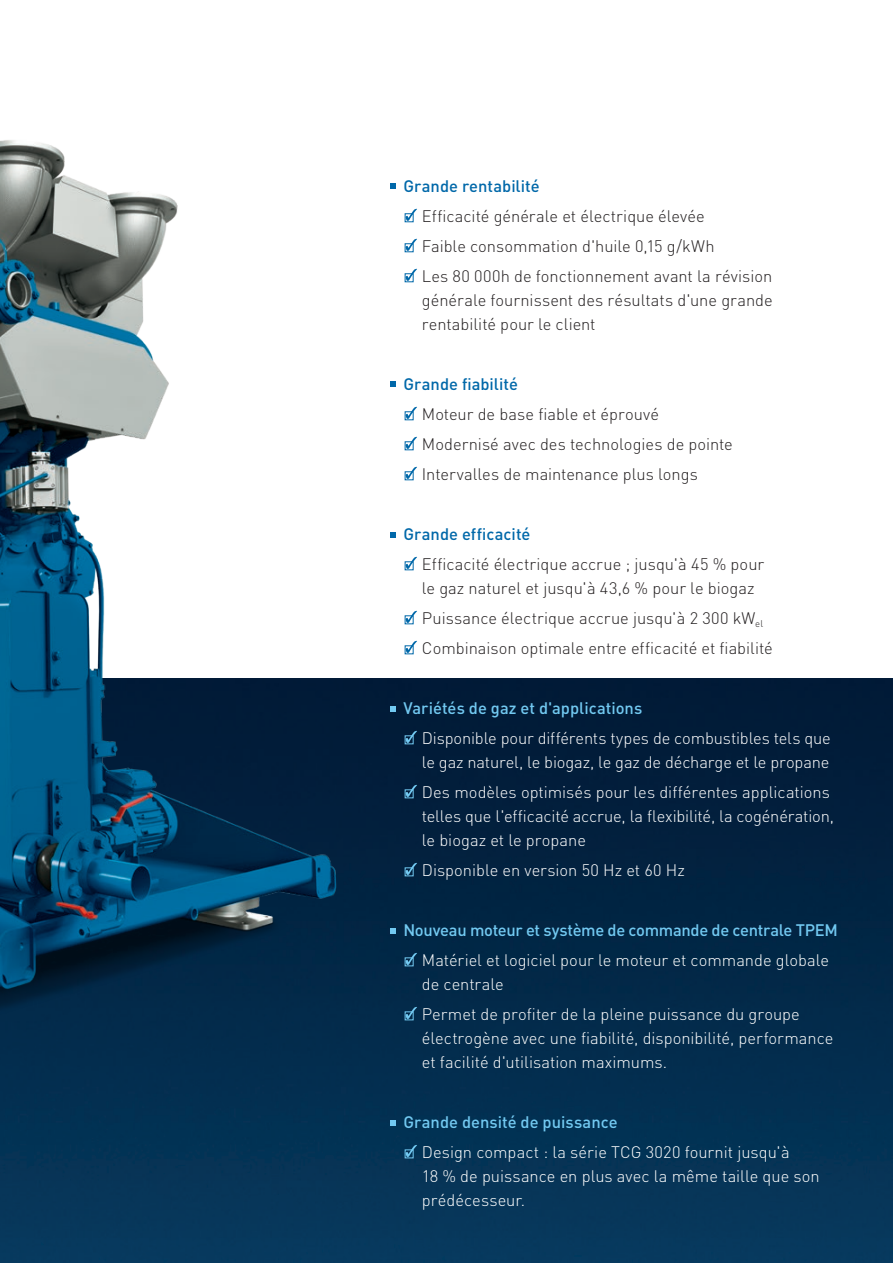
<style>
.page{position:relative;width:893px;height:1263px;background:#fff}
.page>*{position:absolute;margin:0;border:0;box-sizing:border-box;transform-origin:0 0}
.t1{font:300 16.5px/24px "DIN Pro";letter-spacing:-.005em;color:#fff}
.t2{font:300 16.5px/30px "DIN Pro";color:#231f20}
.t3{font:500 16.5px "DIN Pro";letter-spacing:-.005em;color:#72c9f1}
.t4{font:500 16.5px "DIN Pro";color:#0068a9}
</style>
<div class="page">
<img style="left:0;top:678px;width:893px;height:585px">
<img style="left:0;top:140px;width:488px;height:927px">
<svg style="left:390px;top:184px;width:5px;height:5px"></svg>
<div style="left:405px;top:213px;width:8px;height:9px;border:1px solid #0068a9"></div>
<svg style="left:406px;top:209px;width:11px;height:12px"></svg>
<div style="left:405px;top:243px;width:8px;height:9px;border:1px solid #0068a9"></div>
<svg style="left:406px;top:239px;width:11px;height:12px"></svg>
<div style="left:405px;top:273px;width:8px;height:9px;border:1px solid #0068a9"></div>
<svg style="left:406px;top:269px;width:11px;height:12px"></svg>
<svg style="left:390px;top:382px;width:5px;height:5px"></svg>
<div style="left:405px;top:411px;width:8px;height:9px;border:1px solid #0068a9"></div>
<svg style="left:406px;top:407px;width:11px;height:12px"></svg>
<div style="left:405px;top:441px;width:8px;height:9px;border:1px solid #0068a9"></div>
<svg style="left:406px;top:437px;width:11px;height:12px"></svg>
<div style="left:405px;top:471px;width:8px;height:9px;border:1px solid #0068a9"></div>
<svg style="left:406px;top:467px;width:11px;height:12px"></svg>
<svg style="left:390px;top:532px;width:5px;height:5px"></svg>
<div style="left:405px;top:561px;width:8px;height:9px;border:1px solid #0068a9"></div>
<svg style="left:406px;top:557px;width:11px;height:12px"></svg>
<div style="left:405px;top:615px;width:8px;height:9px;border:1px solid #0068a9"></div>
<svg style="left:406px;top:611px;width:11px;height:12px"></svg>
<div style="left:405px;top:645px;width:8px;height:9px;border:1px solid #0068a9"></div>
<svg style="left:406px;top:641px;width:11px;height:12px"></svg>
<svg style="left:390px;top:706px;width:5px;height:5px"></svg>
<div style="left:405px;top:735px;width:8px;height:9px;border:1px solid #72c9f1"></div>
<svg style="left:406px;top:731px;width:11px;height:12px"></svg>
<div style="left:405px;top:789px;width:8px;height:9px;border:1px solid #72c9f1"></div>
<svg style="left:406px;top:785px;width:11px;height:12px"></svg>
<div style="left:405px;top:867px;width:8px;height:9px;border:1px solid #72c9f1"></div>
<svg style="left:406px;top:863px;width:11px;height:12px"></svg>
<svg style="left:390px;top:928px;width:5px;height:5px"></svg>
<div style="left:405px;top:957px;width:8px;height:9px;border:1px solid #72c9f1"></div>
<svg style="left:406px;top:953px;width:11px;height:12px"></svg>
<div style="left:405px;top:1011px;width:8px;height:9px;border:1px solid #72c9f1"></div>
<svg style="left:406px;top:1007px;width:11px;height:12px"></svg>
<svg style="left:390px;top:1120px;width:5px;height:5px"></svg>
<div style="left:405px;top:1149px;width:8px;height:9px;border:1px solid #72c9f1"></div>
<svg style="left:406px;top:1145px;width:11px;height:12px"></svg>
<p class="t4" style="left:403px;top:175px;width:138px">Grande rentabilité</p>
<p class="t2" style="left:422px;top:200px;width:352px">Efficacité générale et électrique élevée<br>Faible consommation d'huile 0,15 g/kWh<br>Les 80 000h de fonctionnement avant la révision</p>
<p class="t2" style="left:422px;top:287px;width:352px;line-height:24px">générale fournissent des résultats d'une grande rentabilité pour le client</p>
<p class="t4" style="left:403px;top:373px;width:116px">Grande fiabilité</p>
<p class="t2" style="left:422px;top:398px;width:313px">Moteur de base fiable et éprouvé<br>Modernisé avec des technologies de pointe<br>Intervalles de maintenance plus longs</p>
<p class="t4" style="left:403px;top:523px;width:129px">Grande efficacité</p>
<p class="t2" style="left:422px;top:551px;width:344px;line-height:24px">Efficacité électrique accrue ; jusqu'à 45 % pour le gaz naturel et jusqu'à 43,6 % pour le biogaz</p>
<p class="t2" style="left:422px;top:602px;width:352px">Puissance électrique accrue jusqu'à 2 300 kW<sub>el<br></sub>Combinaison optimale entre efficacité et fiabilité</p>
<p class="t3" style="left:403px;top:697px;width:240px">Variétés de gaz et d'applications</p>
<p class="t1" style="left:422px;top:725px;width:410px">Disponible pour différents types de combustibles tels que le gaz naturel, le biogaz, le gaz de décharge et le propane</p>
<p class="t1" style="left:422px;top:779px;width:414px">Des modèles optimisés pour les différentes applications telles que l'efficacité accrue, la flexibilité, la cogénération, le biogaz et le propane</p>
<p class="t1" style="left:422px;top:857px;width:265px">Disponible en version 50 Hz et 60 Hz</p>
<p class="t3" style="left:403px;top:919px;width:436px">Nouveau moteur et système de commande de centrale TPEM</p>
<p class="t1" style="left:422px;top:947px;width:409px">Matériel et logiciel pour le moteur et commande globale de centrale</p>
<p class="t1" style="left:422px;top:1001px;width:413px">Permet de profiter de la pleine puissance du groupe électrogène avec une fiabilité, disponibilité, performance et facilité d'utilisation maximums.</p>
<p class="t3" style="left:403px;top:1111px;width:216px">Grande densité de puissance</p>
<p class="t1" style="left:422px;top:1139px;width:399px">Design compact : la série TCG 3020 fournit jusqu'à<br>18 % de puissance en plus avec la même taille que son prédécesseur.</p>
</div>
